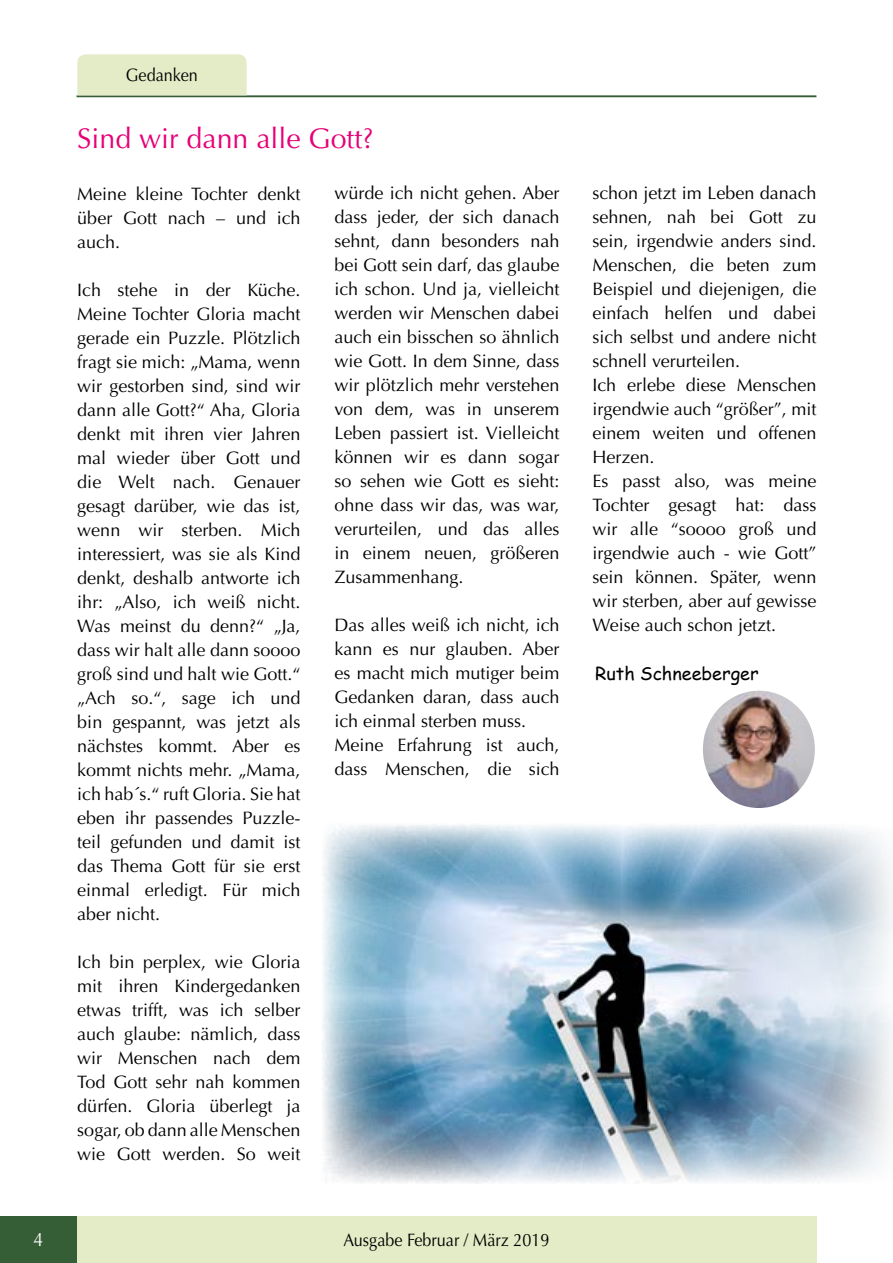
<style>
.page{position:relative;width:893px;height:1263px;background:#fff}
.page>*{position:absolute;margin:0;border:0;box-sizing:border-box;transform-origin:0 0}
.t1{font:28.5px "Optima LT Std";color:#e60076}
.t2{font:19.5px "Optima LT Std";color:#fff;scale:.9 1}
.t3{font:18px/24px "Optima LT Std";color:#000;text-align:justify}
.t4{font:18px "Optima LT Std";color:#000;scale:.9 1}
.t5{font:18px "Comic Sans MS";color:#000}
</style>
<div class="page">
<div style="left:77px;top:1216px;width:739px;height:47px;background:#e3ecc6"></div>
<div style="left:0;top:1216px;width:77px;height:47px;background:#355e37"></div>
<hr style="left:77px;top:95px;width:739px;height:2px;background:#355e37">
<div style="left:77px;top:54px;width:170px;height:41px;background:#e3ecc6"></div>
<img style="left:703px;top:691px;width:112px;height:117px">
<img style="left:322px;top:824px;width:571px;height:359px">
<p class="t4" style="left:126px;top:64px;width:82px">Gedanken</p>
<h1 class="t1" style="left:77px;top:122px;width:298px">Sind wir dann alle Gott?</h1>
<p class="t3" style="left:77px;top:182px;width:225px">Meine kleine Tochter denkt über Gott nach – und ich auch.</p>
<p class="t3" style="left:77px;top:278px;width:225px">Ich stehe in der Küche.<br>Meine Tochter Gloria macht gerade ein Puzzle. Plötzlich fragt sie mich: „Mama, wenn wir gestorben sind, sind wir dann alle Gott?“ Aha, Gloria denkt mit ihren vier Jahren mal wieder über Gott und die Welt nach. Genauer gesagt darüber, wie das ist, wenn wir sterben. Mich interessiert, was sie als Kind denkt, deshalb antworte ich ihr: „Also, ich weiß nicht.<br>Was meinst du denn?“ „Ja, dass wir halt alle dann soooo groß sind und halt wie Gott.“ „Ach so.“, sage ich und bin gespannt, was jetzt als nächstes kommt. Aber es kommt nichts mehr. „Mama, ich hab´s.“ ruft Gloria. Sie hat eben ihr passendes Puzzle&shy;teil gefunden und damit ist das Thema Gott für sie erst einmal erledigt. Für mich aber nicht.</p>
<p class="t3" style="left:77px;top:950px;width:225px">Ich bin perplex, wie Gloria mit ihren Kindergedanken etwas trifft, was ich selber auch glaube: nämlich, dass wir Menschen nach dem Tod Gott sehr nah kommen dürfen. Gloria überlegt ja sogar, ob dann alle Menschen wie Gott werden. So weit</p>
<p class="t3" style="left:334px;top:182px;width:227px">würde ich nicht gehen. Aber dass jeder, der sich danach sehnt, dann besonders nah bei Gott sein darf, das glaube ich schon. Und ja, vielleicht werden wir Menschen dabei auch ein bisschen so ähnlich wie Gott. In dem Sinne, dass wir plötzlich mehr verstehen von dem, was in unserem Leben passiert ist. Vielleicht können wir es dann sogar so sehen wie Gott es sieht: ohne dass wir das, was war, verurteilen, und das alles in einem neuen, größeren Zusammenhang.</p>
<p class="t3" style="left:334px;top:613px;width:227px;text-align:left">Das alles weiß ich nicht, ich kann es nur glauben. Aber es macht mich mutiger beim<br>Gedanken daran, dass auch ich einmal sterben muss.<br>Meine Erfahrung ist auch, dass Menschen, die sich</p>
<p class="t2" style="left:33px;top:1228px;width:12px">4</p>
<p class="t4" style="left:343px;top:1229px;width:230px">Ausgabe Februar / März 2019</p>
<p class="t3" style="left:592px;top:181px;width:225px;text-align:left">schon jetzt im Leben danach sehnen, nah bei Gott zu sein, irgendwie anders sind.<br>Menschen, die beten zum<br>Beispiel und diejenigen, die einfach helfen und dabei sich selbst und andere nicht schnell verurteilen.<br>Ich erlebe diese Menschen irgendwie auch “größer”, mit einem weiten und offenen<br>Herzen.<br>Es passt also, was meine<br>Tochter gesagt hat: dass wir alle “soooo groß und irgendwie auch - wie Gott” sein können. Später, wenn wir sterben, aber auf gewisse<br>Weise auch schon jetzt.</p>
<p class="t5" style="left:595px;top:660px;width:165px">Ruth Schneeberger</p>
</div>
